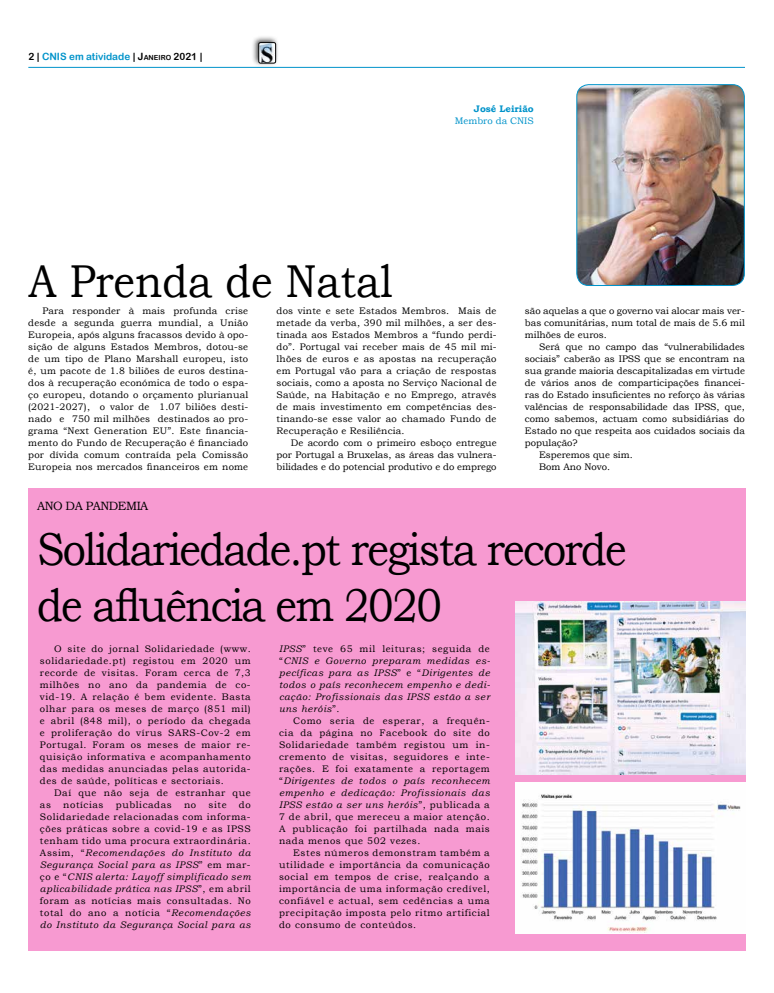
<style>
.page{position:relative;width:774px;height:993px;background:#fff}
.page>*{position:absolute;margin:0;border:0;box-sizing:border-box;transform-origin:0 0}
.t1{font:46px/55.2px "Bookman Old Style";letter-spacing:-.04em;color:#000;scale:.9 1}
.t2{font:46px "Bookman Old Style";color:#000;scale:.9 1}
.t3{font:12px "Bookman Old Style";letter-spacing:-.04em;color:#000}
.t4{font:10px "Arial Rounded MT Bold";color:#0093ca}
.t5{font:9.5px/12px "Bookman Old Style";color:#000;text-align:justify}
.t6{font:italic 9.5px/12px "Bookman Old Style";letter-spacing:.06em;color:#000;text-align:justify}
.t7{font:9.5px "Bookman Old Style";letter-spacing:.06em;color:#000}
.t8{font:9.5px "Bookman Old Style";color:#0093ca}
.t9{font:700 9.5px "Bookman Old Style";color:#0093ca}
.s1{color:#000}
.s2{font-size:7px;color:#000}
.s3{font-style:normal}
.s4{font-style:italic}
</style>
<div class="page">
<div style="left:251px;top:35px;width:28px;height:31px;background:#000;opacity:.75"></div>
<img style="left:259px;top:43px;width:17px;height:20px">
<div style="left:259px;top:43px;width:17px;height:20px;border:1px solid #000;border-radius:2px"></div>
<hr style="left:28px;top:67px;width:717px;height:1px;background:#0093ca">
<img style="left:578px;top:86px;width:166px;height:198px">
<div style="left:576px;top:84px;width:169px;height:202px;border:1px solid #0093ca;border-radius:12px"></div>
<div style="left:28px;top:488px;width:718px;height:462px;background:#f79ad1"></div>
<img style="left:516px;top:601px;width:229px;height:173px">
<img style="left:516px;top:782px;width:229px;height:150px">
<p class="t4" style="left:28px;top:51px;width:176px"><span class="s1">2 |</span> CNIS em atividade <span class="s1">| J</span><span class="s2">ANEIRO</span> <span class="s1">2021</span> <span class="s1">|</span></p>
<h1 class="t2" style="left:28px;top:251px;width:406px">A Prenda de Natal</h1>
<p class="t9" style="left:474px;top:102px;width:61px">José Leirião</p>
<p class="t8" style="left:455px;top:115px;width:81px">Membro da CNIS</p>
<p class="t5" style="left:28px;top:304px;width:221px;text-indent:14px">Para responder à mais profunda crise desde a segunda guerra mundial, a União Europeia, após alguns fracassos devido à opo&shy;sição de alguns Estados Membros, dotou-se de um tipo de Plano Marshall europeu, isto é, um pacote de 1.8 biliões de euros destina&shy;dos à recuperação económica de todo o espa&shy;ço europeu, dotando o orçamento plurianual (2021-2027), o valor de 1.07 biliões desti&shy;nado e 750 mil milhões destinados ao pro&shy;grama “Next Generation EU”. Este financia&shy;mento do Fundo de Recuperação é financiado por dívida comum contraída pela Comissão Europeia nos mercados financeiros em nome</p>
<p class="t5" style="left:277px;top:304px;width:221px">dos vinte e sete Estados Membros. Mais de metade da verba, 390 mil milhões, a ser des&shy;tinada aos Estados Membros a “fundo perdi&shy;do”. Portugal vai receber mais de 45 mil mi&shy;lhões de euros e as apostas na recuperação em Portugal vão para a criação de respostas sociais, como a aposta no Serviço Nacional de Saúde, na Habitação e no Emprego, através de mais investimento em competências des&shy;tinando-se esse valor ao chamado Fundo de Recuperação e Resiliência.</p>
<p class="t5" style="left:277px;top:436px;width:221px;text-indent:14px">De acordo com o primeiro esboço entregue por Portugal a Bruxelas, as áreas das vulnera&shy;bilidades e do potencial produtivo e do emprego</p>
<p class="t5" style="left:525px;top:304px;width:221px">são aquelas a que o governo vai alocar mais ver&shy;bas comunitárias, num total de mais de 5.6 mil milhões de euros.</p>
<p class="t5" style="left:539px;top:340px;width:207px">Será que no campo das “vulnerabilidades</p>
<p class="t5" style="left:525px;top:352px;width:221px">sociais” caberão as IPSS que se encontram na</p>
<p class="t5" style="left:525px;top:364px;width:221px">sua grande maioria descapitalizadas em virtude</p>
<p class="t5" style="left:525px;top:376px;width:221px">de vários anos de comparticipações financei-</p>
<p class="t5" style="left:525px;top:388px;width:221px">ras do Estado insuficientes no reforço às várias</p>
<p class="t5" style="left:525px;top:400px;width:221px">valências de responsabilidade das IPSS, que,</p>
<p class="t5" style="left:525px;top:412px;width:221px">como sabemos, actuam como subsidiárias do</p>
<p class="t5" style="left:525px;top:424px;width:221px">Estado no que respeita aos cuidados sociais da</p>
<p class="t5" style="left:525px;top:436px;width:54px">população?</p>
<p class="t5" style="left:539px;top:448px;width:95px">Esperemos que sim.</p>
<p class="t5" style="left:539px;top:460px;width:73px">Bom Ano Novo.</p>
<p class="t3" style="left:37px;top:498px;width:113px">ANO DA PANDEMIA</p>
<h1 class="t1" style="left:37px;top:522px;width:657px">Solidariedade.pt regista recorde de afluência em 2020</h1>
<p class="t5" style="left:40px;top:642px;width:212px;text-indent:14px">O site do jornal Solidariedade (www. solidariedade.pt) registou em 2020 um recorde de visitas. Foram cerca de 7,3 milhões no ano da pandemia de co&shy;vid-19. A relação é bem evidente. Basta olhar para os meses de março (851 mil) e abril (848 mil), o período da chegada e proliferação do vírus SARS-Cov-2 em Portugal. Foram os meses de maior re&shy;quisição informativa e acompanhamento das medidas anunciadas pelas autorida&shy;des de saúde, políticas e sectoriais.</p>
<p class="t7" style="left:54px;top:786px;width:198px">Daí que não seja de estranhar que</p>
<p class="t5" style="left:40px;top:798px;width:13px">as</p>
<p class="t7" style="left:63px;top:798px;width:42px">notícias</p>
<p class="t7" style="left:116px;top:798px;width:57px">publicadas</p>
<p class="t5" style="left:184px;top:798px;width:14px">no</p>
<p class="t5" style="left:209px;top:798px;width:20px">site</p>
<p class="t6" style="left:279px;top:642px;width:213px">IPSS<span class="s3">” teve 65 mil leituras; seguida de “</span>CNIS e Governo preparam medidas es&shy;pecíficas para as IPSS<span class="s3">” e “</span>Dirigentes de todos o país reconhecem empenho e dedi&shy;cação: Profissionais das IPSS estão a ser uns heróis<span class="s3">”.</span></p>
<p class="t5" style="left:279px;top:714px;width:212px;text-indent:14px">Como seria de esperar, a frequên&shy;cia da página no Facebook do site do Solidariedade também registou um in&shy;cremento de visitas, seguidores e inte&shy;rações. E foi exatamente a reportagem “<span class="s4">Dirigentes de todos o país reconhecem empenho e dedicação: Profissionais das IPSS estão a ser uns heróis</span>”, publicada a 7 de abril, que mereceu a maior atenção.<br>A publicação foi partilhada nada mais nada menos que 502 vezes.</p>
<p class="t5" style="left:279px;top:846px;width:212px;text-indent:14px">Estes números demonstram também a utilidade e importância da comunicação social em tempos de crise, realçando a importância de uma informação credível, confiável e actual, sem cedências a uma precipitação imposta pelo ritmo artificial do consumo de conteúdos.</p>
<p class="t5" style="left:40px;top:798px;width:212px;text-indent:199px">do Solidariedade relacionadas com informa&shy;ções práticas sobre a covid-19 e as IPSS tenham tido uma procura extraordinária.<br>Assim, “<span class="s4">Recomendações do Instituto da Segurança Social para as IPSS</span>” em mar&shy;ço e “<span class="s4">CNIS alerta: Layoff simplificado sem aplicabilidade prática nas IPSS</span>”, em abril foram as notícias mais consultadas. No total do ano a notícia “<span class="s4">Recomendações do Instituto da Segurança Social para as</span></p>
</div>
